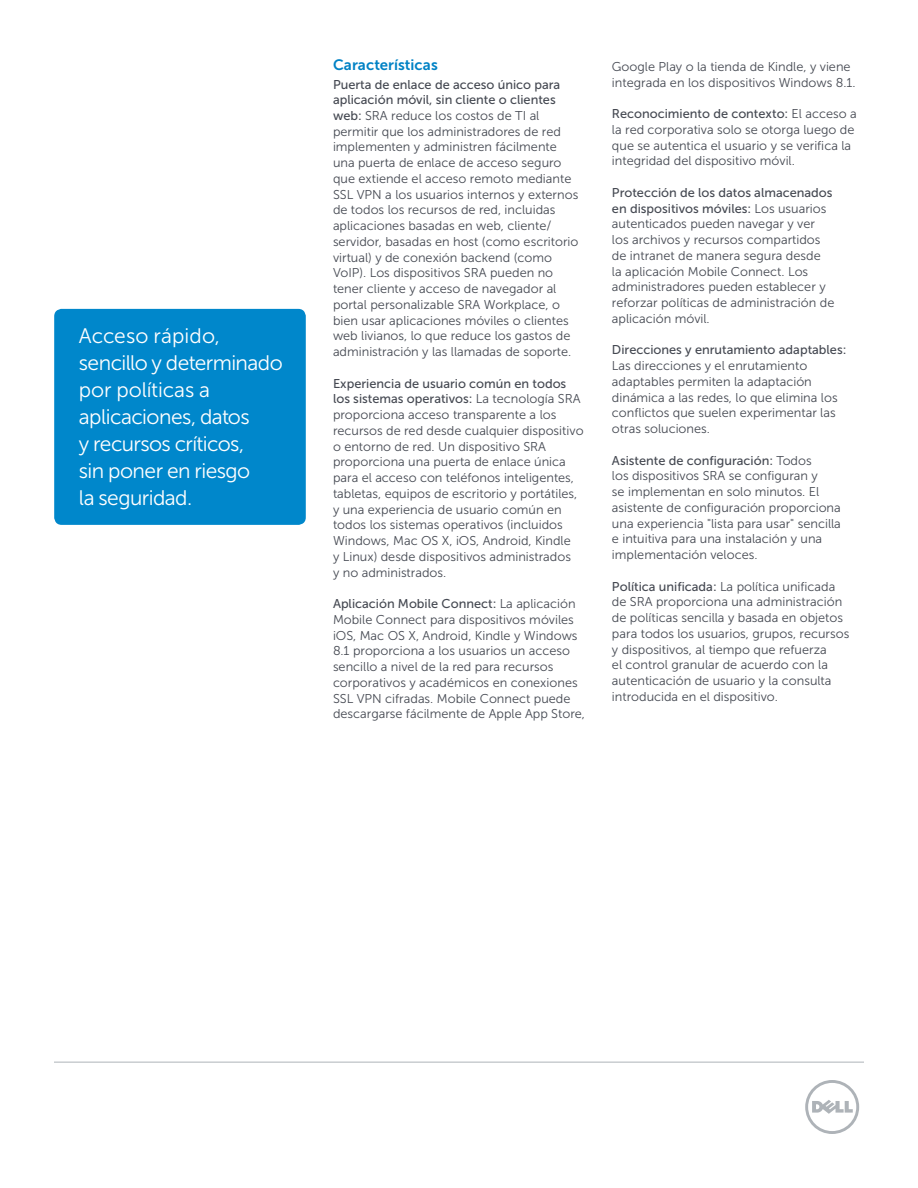
<style>
.page{position:relative;width:918px;height:1188px;background:#fff}
.page>*{position:absolute;margin:0;border:0;box-sizing:border-box;transform-origin:0 0}
.t1{font:21px/27px "Museo Sans For Dell 300";letter-spacing:-.025em;color:#fff}
.t2{font:15px "Museo Sans For Dell 700";letter-spacing:.005em;color:#0082c5}
.t3{font:12.75px/15.8px "Museo Sans For Dell 300";color:#454952}
.t4{font:12.75px/15.8px "Museo Sans For Dell 500";color:#454952}
.s1{font-family:"Museo Sans For Dell 500"}
.s2{font-family:"Museo Sans For Dell 300"}
</style>
<div class="page">
<hr style="left:54px;top:1062px;width:810px;height:1px;background:#aeb3b8">
<svg style="left:805px;top:1080px;width:54px;height:54px"></svg>
<div style="left:54px;top:309px;width:252px;height:216px;background:#0087cb;border-radius:7px"></div>
<h1 class="t1" style="left:79px;top:322px;width:205px">Acceso rápido, sencillo y determinado por políticas a aplicaciones, datos<br>y recursos críticos,<br>sin poner en riesgo<br>la seguridad.</h1>
<p class="t2" style="left:333px;top:56px;width:106px">Características</p>
<p class="t4" style="left:333px;top:76px;width:229px">Puerta de enlace de acceso único para aplicación móvil, sin cliente o clientes</p>
<p class="t3" style="left:333px;top:108px;width:247px"><span class="s1">web:</span> SRA reduce los costos de TI al permitir que los administradores de red implementen y administren fácilmente una puerta de enlace de acceso seguro que extiende el acceso remoto mediante SSL VPN a los usuarios internos y externos de todos los recursos de red, incluidas aplicaciones basadas en web, cliente/ servidor, basadas en host (como escritorio virtual) y de conexión backend (como VoIP). Los dispositivos SRA pueden no tener cliente y acceso de navegador al portal personalizable SRA Workplace, o bien usar aplicaciones móviles o clientes web livianos, lo que reduce los gastos de administración y las llamadas de soporte.</p>
<p class="t4" style="left:333px;top:375px;width:249px">Experiencia de usuario común en todos los sistemas operativos: <span class="s2">La tecnología SRA</span></p>
<p class="t3" style="left:333px;top:407px;width:252px">proporciona acceso transparente a los recursos de red desde cualquier dispositivo o entorno de red. Un dispositivo SRA proporciona una puerta de enlace única para el acceso con teléfonos inteligentes, tabletas, equipos de escritorio y portátiles, y una experiencia de usuario común en todos los sistemas operativos (incluidos Windows, Mac OS X, iOS, Android, Kindle<br>y Linux) desde dispositivos administrados<br>y no administrados.</p>
<p class="t4" style="left:333px;top:596px;width:244px">Aplicación Mobile Connect: <span class="s2">La aplicación</span></p>
<p class="t3" style="left:333px;top:612px;width:253px">Mobile Connect para dispositivos móviles iOS, Mac OS X, Android, Kindle y Windows 8.1 proporciona a los usuarios un acceso sencillo a nivel de la red para recursos corporativos y académicos en conexiones SSL VPN cifradas. Mobile Connect puede descargarse fácilmente de Apple App Store,</p>
<p class="t3" style="left:612px;top:59px;width:245px">Google Play o la tienda de Kindle, y viene integrada en los dispositivos Windows 8.1.</p>
<p class="t4" style="left:612px;top:106px;width:246px">Reconocimiento de contexto: <span class="s2">El acceso a</span></p>
<p class="t3" style="left:612px;top:122px;width:244px">la red corporativa solo se otorga luego de que se autentica el usuario y se verifica la integridad del dispositivo móvil.</p>
<p class="t4" style="left:612px;top:185px;width:222px">Protección de los datos almacenados en dispositivos móviles: <span class="s2">Los usuarios</span></p>
<p class="t3" style="left:612px;top:216px;width:224px">autenticados pueden navegar y ver los archivos y recursos compartidos de intranet de manera segura desde<br>la aplicación Mobile Connect. Los administradores pueden establecer y reforzar políticas de administración de aplicación móvil.</p>
<p class="t4" style="left:612px;top:342px;width:236px">Direcciones y enrutamiento adaptables:</p>
<p class="t3" style="left:612px;top:358px;width:227px">Las direcciones y el enrutamiento adaptables permiten la adaptación dinámica a las redes, lo que elimina los conflictos que suelen experimentar las otras soluciones.</p>
<p class="t4" style="left:612px;top:452px;width:201px">Asistente de configuración: <span class="s2">Todos</span></p>
<p class="t3" style="left:612px;top:468px;width:230px">los dispositivos SRA se configuran y<br>se implementan en solo minutos. El asistente de configuración proporciona una experiencia "lista para usar" sencilla e intuitiva para una instalación y una implementación veloces.</p>
<p class="t3" style="left:612px;top:578px;width:239px"><span class="s1">Política unificada:</span> La política unificada de SRA proporciona una administración de políticas sencilla y basada en objetos para todos los usuarios, grupos, recursos y dispositivos, al tiempo que refuerza<br>el control granular de acuerdo con la autenticación de usuario y la consulta introducida en el dispositivo.</p>
</div>
